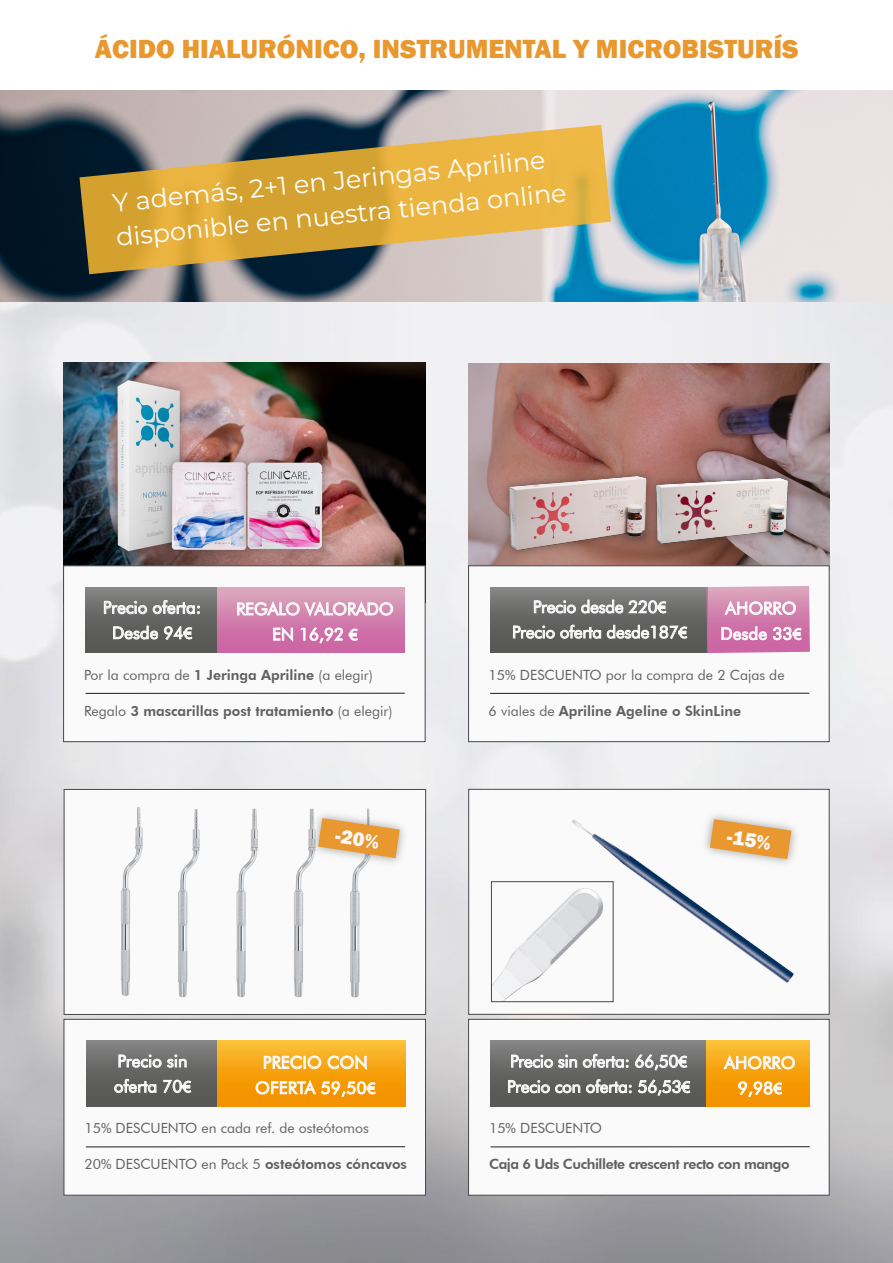
<style>
.page{position:relative;width:893px;height:1263px;background:#fff}
.page>*{position:absolute;margin:0;border:0;box-sizing:border-box;transform-origin:0 0}
.t1{font:800 27px "Franklin Gothic";color:#e8982f}
.t2{font:25.5px/34.5px "Montserrat";color:#fff}
.t3{font:800 20.4px "Franklin Gothic";color:#fbf9f9}
.t4{font:16.8px/25.3px "Futura BT";color:#fff;text-align:center}
.t5{font:14.1px "Futura BT";color:#616161}
.t6{font:800 14.1px "Futura BT";color:#616161}
.t7{font:800 14.1px "Futura BT";letter-spacing:-.03em;color:#616161}
.s1{font-family:"Myriad Pro"}
.s2{font-weight:800}
.s3{font-weight:400}
</style>
<div class="page">
<img style="left:0;top:302px;width:893px;height:961px">
<img style="left:64px;top:362px;width:361px;height:204px">
<img style="left:469px;top:363px;width:360px;height:203px">
<img style="left:496px;top:462px;width:6px;height:102px">
<img style="left:502px;top:452px;width:171px;height:114px">
<img style="left:105px;top:368px;width:88px;height:6px">
<img style="left:58px;top:374px;width:164px;height:197px">
<img style="left:158px;top:449px;width:77px;height:113px">
<img style="left:170px;top:460px;width:65px;height:91px">
<img style="left:645px;top:466px;width:155px;height:90px">
<img style="left:657px;top:478px;width:130px;height:66px">
<img style="left:0;top:91px;width:893px;height:211px">
<div style="left:64px;top:789px;width:362px;height:225px;background:#fafafa;border:1px solid #49494a"></div>
<div style="left:469px;top:789px;width:360px;height:225px;background:#fafafa;border:1px solid #49494a"></div>
<img style="left:121px;top:807px;width:22px;height:189px">
<img style="left:350px;top:871px;width:10px;height:126px">
<img style="left:294px;top:862px;width:11px;height:135px">
<img style="left:237px;top:809px;width:22px;height:188px">
<img style="left:178px;top:809px;width:22px;height:188px">
<img style="left:572px;top:820px;width:222px;height:163px">
<img style="left:490px;top:877px;width:125px;height:126px">
<div style="left:491px;top:881px;width:122px;height:121px;border:1px solid #49494a"></div>
<img style="left:235px;top:449px;width:100px;height:113px">
<svg style="left:79px;top:125px;width:532px;height:149px;background:#b89a55"></svg>
<div style="left:63px;top:566px;width:362px;height:176px;background:#fafafa;border:1px solid #49494a"></div>
<hr style="left:85px;top:693px;width:320px;height:1px;background:#1d1d1b">
<div style="left:86px;top:587px;width:131px;height:66px;background:linear-gradient(to bottom,#807f7f,#525251)"></div>
<div style="left:217px;top:587px;width:188px;height:66px;background:linear-gradient(to bottom,#daa8bc,#ca5da1)"></div>
<svg style="left:104px;top:601px;width:43px;height:13px"></svg>
<svg style="left:153px;top:600px;width:47px;height:14px"></svg>
<svg style="left:113px;top:626px;width:45px;height:13px"></svg>
<svg style="left:164px;top:626px;width:28px;height:14px"></svg>
<svg style="left:237px;top:602px;width:156px;height:14px;background:#e2b6cd"></svg>
<svg style="left:273px;top:627px;width:20px;height:14px"></svg>
<svg style="left:301px;top:627px;width:42px;height:16px"></svg>
<svg style="left:349px;top:629px;width:9px;height:12px"></svg>
<div style="left:64px;top:1019px;width:362px;height:176px;background:#fafafa;border:1px solid #49494a"></div>
<hr style="left:86px;top:1146px;width:319px;height:1px;background:#1d1d1b">
<div style="left:86px;top:1040px;width:131px;height:66px;background:linear-gradient(to bottom,#828281,#515150)"></div>
<div style="left:217px;top:1040px;width:188px;height:66px;background:linear-gradient(to bottom,#fbbd32,#f28c00)"></div>
<svg style="left:119px;top:1054px;width:42px;height:13px"></svg>
<svg style="left:167px;top:1054px;width:19px;height:13px"></svg>
<svg style="left:114px;top:1079px;width:42px;height:14px"></svg>
<svg style="left:163px;top:1080px;width:28px;height:13px"></svg>
<svg style="left:264px;top:1056px;width:57px;height:13px"></svg>
<svg style="left:328px;top:1055px;width:38px;height:15px"></svg>
<svg style="left:256px;top:1080px;width:119px;height:17px;background:#f5b54f"></svg>
<div style="left:468px;top:1019px;width:361px;height:176px;background:#fafafa;border:1px solid #49494a"></div>
<hr style="left:490px;top:1146px;width:320px;height:1px;background:#1d1d1b">
<div style="left:491px;top:1040px;width:215px;height:66px;background:linear-gradient(to bottom,#818180,#515150)"></div>
<div style="left:706px;top:1040px;width:104px;height:66px;background:linear-gradient(to bottom,#fbbc31,#f28b00)"></div>
<div style="left:468px;top:566px;width:361px;height:176px;background:#fafafa;border:1px solid #49494a"></div>
<hr style="left:490px;top:693px;width:319px;height:1px;background:#1d1d1b">
<div style="left:490px;top:587px;width:218px;height:66px;background:linear-gradient(to bottom,#818080,#515150)"></div>
<svg style="left:534px;top:600px;width:132px;height:13px"></svg>
<svg style="left:513px;top:625px;width:88px;height:14px"></svg>
<svg style="left:607px;top:625px;width:80px;height:14px"></svg>
<svg style="left:706px;top:586px;width:104px;height:67px;background:#d68fb7"></svg>
<svg style="left:511px;top:1055px;width:66px;height:13px"></svg>
<svg style="left:583px;top:1054px;width:45px;height:14px"></svg>
<svg style="left:635px;top:1054px;width:52px;height:16px"></svg>
<svg style="left:508px;top:1080px;width:72px;height:13px"></svg>
<svg style="left:586px;top:1079px;width:46px;height:14px"></svg>
<svg style="left:638px;top:1079px;width:52px;height:17px"></svg>
<svg style="left:724px;top:1055px;width:71px;height:14px"></svg>
<svg style="left:738px;top:1081px;width:44px;height:16px"></svg>
<img style="left:305px;top:808px;width:99px;height:63px">
<svg style="left:318px;top:818px;width:82px;height:40px;background:#e5ae66"></svg>
<img style="left:697px;top:815px;width:99px;height:57px">
<svg style="left:710px;top:819px;width:81px;height:40px;background:#e6ae65"></svg>
<h1 class="t1" style="left:95px;top:32px;width:705px">ÁCIDO HIALURÓNICO, INSTRUMENTAL Y MICROBISTURÍS</h1>
<h2 class="t2" style="left:111px;top:186px;width:454px;rotate:-6deg">Y además, 2+1 en Jeringas Apriline disponible en nuestra tienda online</h2>
<p class="t4" style="left:103px;top:595px;width:100px">Precio oferta:<br>Desde 94<span class="s1">€</span></p>
<p class="t4" style="left:236px;top:596px;width:159px">REGALO VALORADO<br>EN 16,92 <span class="s1">€</span></p>
<p class="t5" style="left:84px;top:666px;width:290px">Por la compra de <span class="s2">1 Jeringa Apriline</span> (a elegir)</p>
<p class="t6" style="left:84px;top:702px;width:310px"><span class="s3">Regalo</span> 3 mascarillas post tratamiento <span class="s3">(a elegir)</span></p>
<p class="t4" style="left:512px;top:594px;width:177px">Precio desde 220<span class="s1">€<br></span>Precio oferta desde187<span class="s1">€</span></p>
<p class="t4" style="left:720px;top:595px;width:83px;text-align:left">AHORRO<br>Desde 33<span class="s1">€</span></p>
<p class="t5" style="left:489px;top:666px;width:297px">15% DESCUENTO por la compra de 2 Cajas de</p>
<p class="t6" style="left:489px;top:702px;width:254px"><span class="s3">6 viales de</span> Apriline Ageline o SkinLine</p>
<p class="t3" style="left:337px;top:822px;width:46px;rotate:8deg">-20%</p>
<p class="t3" style="left:729px;top:823px;width:46px;rotate:8deg">-15%</p>
<p class="t4" style="left:114px;top:1048px;width:79px;text-align:left">Precio sin oferta 70<span class="s1">€</span></p>
<p class="t4" style="left:255px;top:1050px;width:122px">PRECIO CON<br>OFERTA 59,50<span class="s1">€</span></p>
<p class="t5" style="left:84px;top:1120px;width:286px">15% DESCUENTO en cada ref. de osteótomos</p>
<p class="t5" style="left:84px;top:1156px;width:324px">20% DESCUENTO en Pack 5 <span class="s2">osteótomos cóncavos</span></p>
<p class="t4" style="left:507px;top:1048px;width:185px;text-align:left">Precio sin oferta: 66,50<span class="s1">€<br></span>Precio con oferta: 56,53<span class="s1">€</span></p>
<p class="t4" style="left:724px;top:1050px;width:73px">AHORRO<br>9,98<span class="s1">€</span></p>
<p class="t5" style="left:489px;top:1120px;width:115px">15% DESCUENTO</p>
<p class="t7" style="left:489px;top:1156px;width:302px">Caja 6 Uds Cuchillete crescent recto con mango</p>
</div>
